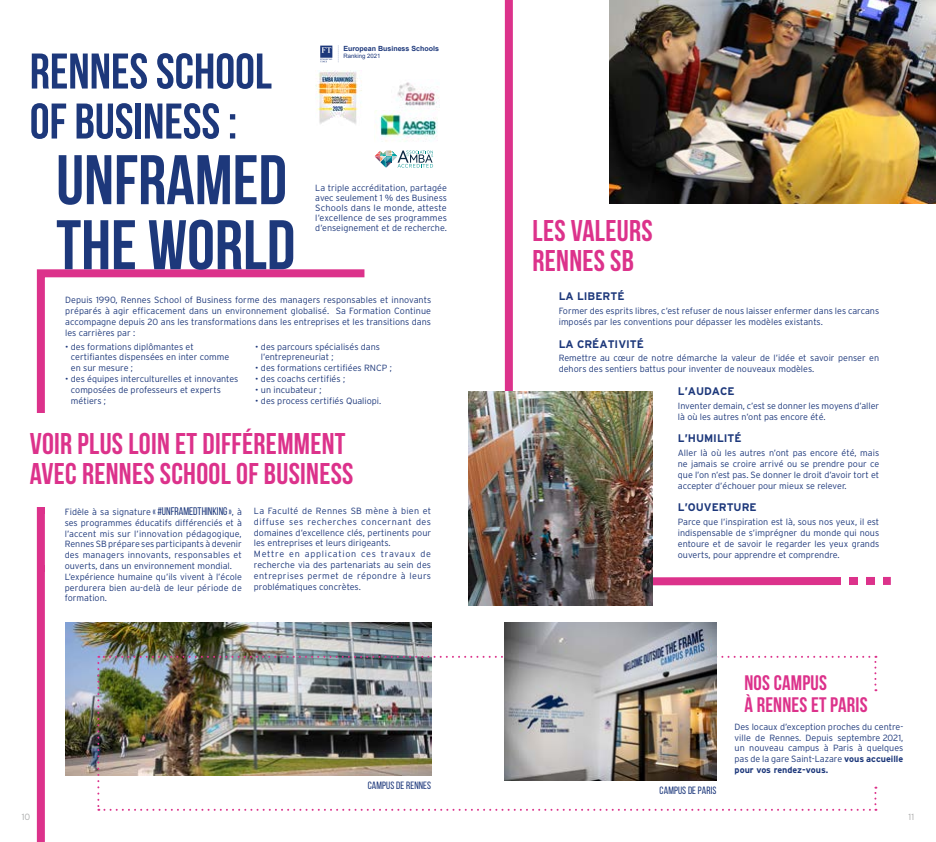
<style>
.page{position:relative;width:936px;height:842px;background:#fff}
.page>*{position:absolute;margin:0;border:0;box-sizing:border-box;transform-origin:0 0}
.t1{font:700 70px/65px "Bebas Neue";color:#1d387b}
.t2{font:700 50px/50px "Bebas Neue";color:#1d387b}
.t3{font:700 30px/30px "Bebas Neue";letter-spacing:.01em;color:#dc328b}
.t4{font:700 21px/22px "Bebas Neue";letter-spacing:.01em;color:#dc328b}
.t5{font:700 11px "Interstate";color:#1d387b}
.t6{font:10.6px "Bebas Neue";letter-spacing:.01em;color:#1d387b}
.t7{font:300 9px/10.8px "Interstate";color:#1d387b}
.t8{font:300 9px "Interstate";color:#abacac}
.t9{font:700 7.1px "Arial";color:#1d387b}
.t10{font:6px "Arial";color:#1d387b}
.s1{font-family:"Bebas Neue";font-weight:400}
.s2{font-family:"Bebas Neue";font-weight:400;font-size:11px}
.s3{font-weight:700}
</style>
<div class="page">
<img style="left:372px;top:623px;width:59px;height:33px">
<svg style="left:372px;top:656px;width:504px;height:155px"></svg>
<img style="left:36px;top:269px;width:336px;height:573px">
<div style="left:37px;top:507px;width:8px;height:6px;background:#dc328b"></div>
<div style="left:37px;top:565px;width:8px;height:7px;background:#dc328b"></div>
<div style="left:28px;top:413px;width:25px;height:94px;background:#fff"></div>
<svg style="left:504px;top:0;width:394px;height:589px"></svg>
<div style="left:840px;top:572px;width:8px;height:25px;background:#fff"></div>
<div style="left:875px;top:572px;width:7px;height:25px;background:#fff"></div>
<div style="left:858px;top:572px;width:7px;height:25px;background:#fff"></div>
<img style="left:315px;top:71px;width:47px;height:53px">
<svg style="left:338px;top:46px;width:1px;height:17px"></svg>
<svg style="left:320px;top:46px;width:12px;height:16px"></svg>
<img style="left:393px;top:82px;width:45px;height:29px">
<img style="left:374px;top:111px;width:63px;height:31px">
<img style="left:609px;top:0;width:326px;height:203px">
<img style="left:468px;top:391px;width:184px;height:215px">
<img style="left:505px;top:623px;width:211px;height:157px">
<svg style="left:374px;top:150px;width:59px;height:18px"></svg>
<h2 class="t2" style="left:30px;top:46px;width:243px">RENNES SCHOOL<br>OF BUSINESS:</h2>
<h1 class="t1" style="left:56px;top:147px;width:240px">UNFRAMED<br>THE WORLD</h1>
<p class="t9" style="left:343px;top:44px;width:97px">European Business Schools</p>
<p class="t10" style="left:343px;top:52px;width:39px">Ranking 2021</p>
<p class="t7" style="left:315px;top:183px;width:133px;line-height:10px;text-align:justify">La triple accréditation, partagée avec seulement 1 % des Business Schools dans le monde, atteste l’excellence de ses programmes d’enseignement et de recherche.</p>
<p class="t7" style="left:65px;top:295px;width:367px;text-align:justify">Depuis 1990, Rennes School of Business forme des managers responsables et innovants préparés à agir efficacement dans un environnement globalisé. Sa Formation Continue accompagne depuis 20 ans les transformations dans les entreprises et les transitions dans les carrières par :</p>
<p class="t7" style="left:71px;top:341px;width:160px;text-indent:-6px">• des formations diplômantes et certifiantes dispensées en inter comme en sur mesure ;</p>
<p class="t7" style="left:71px;top:373px;width:169px;text-indent:-6px">• des équipes interculturelles et innovantes composées de professeurs et experts métiers ;</p>
<p class="t7" style="left:261px;top:341px;width:121px;text-indent:-6px">• des parcours spécialisés dans l’entrepreneuriat ;</p>
<p class="t7" style="left:255px;top:362px;width:138px">• des formations certifiées RNCP ;</p>
<p class="t7" style="left:255px;top:373px;width:91px">• des coachs certifiés ;</p>
<p class="t7" style="left:255px;top:384px;width:68px">• un incubateur ;</p>
<p class="t7" style="left:255px;top:395px;width:128px">• des process certifiés Qualiopi.</p>
<h3 class="t3" style="left:30px;top:428px;width:325px">VOIR PLUS LOIN ET DIFFÉREMMENT<br>AVEC RENNES SCHOOL OF BUSINESS</h3>
<p class="t7" style="left:65px;top:506px;width:179px">Fidèle à sa signature <span class="s1">«</span> <span class="s2">#UNFRAMEDTHINKING</span><span class="s1">»</span>, à ses programmes éducatifs différenciés et à l’accent mis sur l’innovation pédagogique, Rennes SB prépare ses participants à devenir des managers innovants, responsables et ouverts, dans un environnement mondial.<br>L’expérience humaine qu’ils vivent à l’école perdurera bien au-delà de leur période de formation.</p>
<p class="t7" style="left:254px;top:505px;width:179px">La Faculté de Rennes SB mène à bien et diffuse ses recherches concernant des domaines d’excellence clés, pertinents pour les entreprises et leurs dirigeants.<br>Mettre en application ces travaux de recherche via des partenariats au sein des entreprises permet de répondre à leurs problématiques concrètes.</p>
<p class="t6" style="left:368px;top:779px;width:65px">CAMPUS DE RENNES</p>
<h3 class="t3" style="left:532px;top:215px;width:122px">LES VALEURS<br>RENNES SB</h3>
<p class="t5" style="left:558px;top:290px;width:67px">LA LIBERTÉ</p>
<p class="t7" style="left:558px;top:305px;width:322px">Former des esprits libres, c’est refuser de nous laisser enfermer dans les carcans imposés par les conventions pour dépasser les modèles existants.</p>
<p class="t5" style="left:558px;top:337px;width:87px">LA CRÉATIVITÉ</p>
<p class="t7" style="left:558px;top:353px;width:322px">Remettre au cœur de notre démarche la valeur de l’idée et savoir penser en dehors des sentiers battus pour inventer de nouveaux modèles.</p>
<p class="t5" style="left:677px;top:385px;width:58px">L’AUDACE</p>
<p class="t7" style="left:677px;top:400px;width:203px">Inventer demain, c’est se donner les moyens d’aller là où les autres n’ont pas encore été.</p>
<p class="t5" style="left:677px;top:432px;width:65px">L’HUMILITÉ</p>
<p class="t7" style="left:677px;top:447px;width:203px;text-align:justify">Aller là où les autres n’ont pas encore été, mais ne jamais se croire arrivé ou se prendre pour ce que l’on n’est pas. Se donner le droit d’avoir tort et accepter d’échouer pour mieux se relever.</p>
<p class="t5" style="left:677px;top:501px;width:80px">L’OUVERTURE</p>
<p class="t7" style="left:677px;top:516px;width:203px;text-align:justify">Parce que l’inspiration est là, sous nos yeux, il est indispensable de s’imprégner du monde qui nous entoure et de savoir le regarder les yeux grands ouverts, pour apprendre et comprendre.</p>
<p class="t6" style="left:659px;top:784px;width:58px">CAMPUS DE PARIS</p>
<h3 class="t4" style="left:744px;top:672px;width:125px">NOS CAMPUS<br>À RENNES ET PARIS</h3>
<p class="t7" style="left:734px;top:721px;width:170px;text-align:justify">Des locaux d’exception proches du centre&shy;ville de Rennes. Depuis septembre 2021, un nouveau campus à Paris à quelques pas de la gare Saint-Lazare <span class="s3">vous accueille pour vos rendez-vous.</span></p>
<p class="t8" style="left:22px;top:812px;width:10px">10</p>
<p class="t8" style="left:908px;top:812px;width:7px">11</p>
</div>
